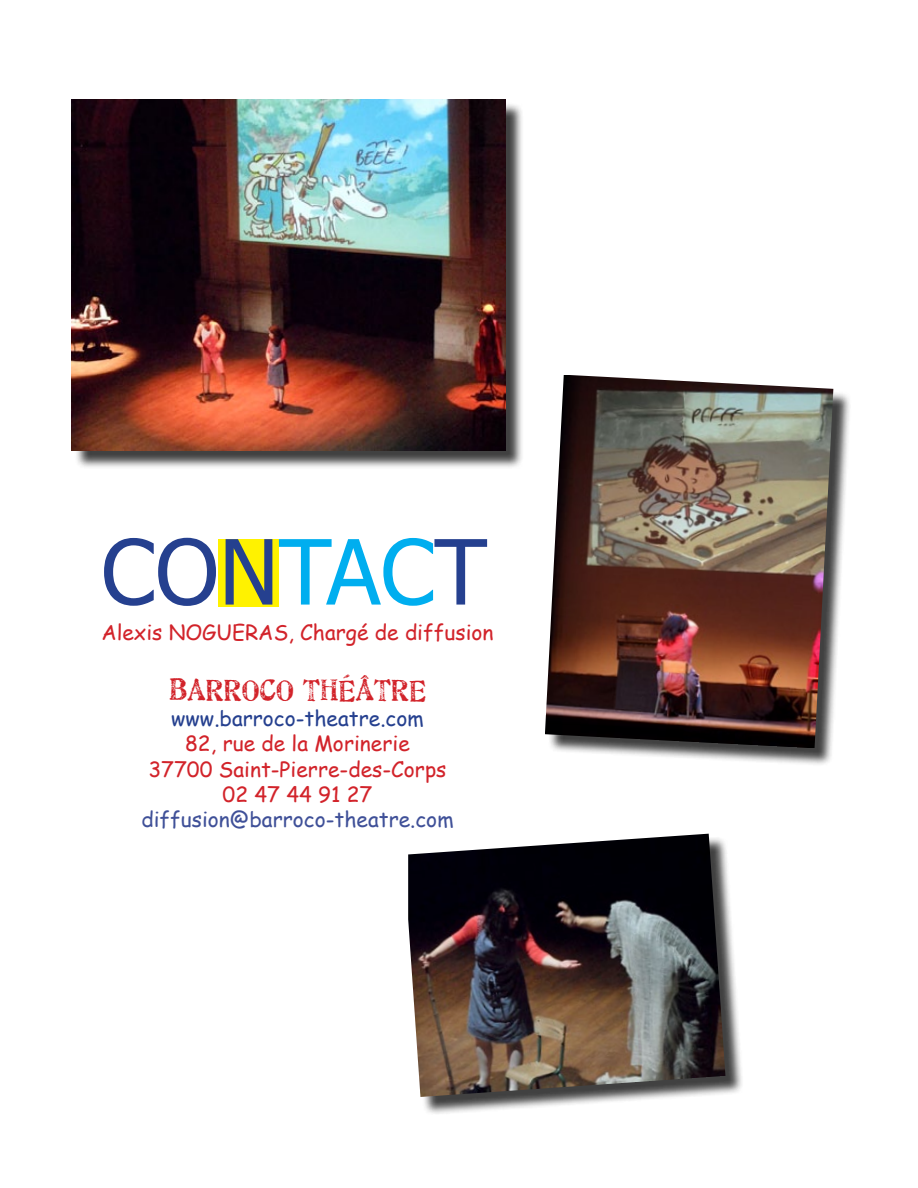
<style>
.page{position:relative;width:918px;height:1188px;background:#fff}
.page>*{position:absolute;margin:0;border:0;box-sizing:border-box;transform-origin:0 0}
.t1{font:90px "Tahoma";color:#25408f}
.t2{font:500 30px "Artistamp";color:#d2232a}
.t3{font:21px/25.2px "Comic Sans MS";color:#d2232a;text-align:center}
.t4{font:21px "Comic Sans MS";color:#3f5098}
.t5{font:21px "Comic Sans MS";color:#25408f}
.s1{color:#00aeef}
</style>
<div class="page">
<div style="left:219px;top:539px;width:60px;height:68px;background:#fff200"></div>
<div style="left:74px;top:102px;width:450px;height:367px;background:#000;opacity:.75"></div>
<img style="left:72px;top:100px;width:434px;height:351px">
<div style="left:410px;top:837px;width:334px;height:278px;background:#000;opacity:.75"></div>
<img style="left:408px;top:834px;width:317px;height:263px">
<div style="left:548px;top:377px;width:304px;height:390px;background:#000;opacity:.75"></div>
<img style="left:545px;top:375px;width:288px;height:373px">
<h1 class="t1" style="left:101px;top:512px;width:387px">CON<span class="s1">TAC</span>T</h1>
<p class="t3" style="left:101px;top:619px;width:394px">Alexis NOGUERAS, Chargé de diffusion</p>
<h2 class="t2" style="left:169px;top:674px;width:259px">BARROCO THÉÂTRE</h2>
<p class="t5" style="left:171px;top:703px;width:254px">www.barroco-theatre.com</p>
<p class="t3" style="left:149px;top:730px;width:299px">82, rue de la Morinerie<br>37700 Saint-Pierre-des-Corps<br>02 47 44 91 27</p>
<p class="t4" style="left:141px;top:804px;width:314px">diffusion@barroco-theatre.com</p>
</div>
